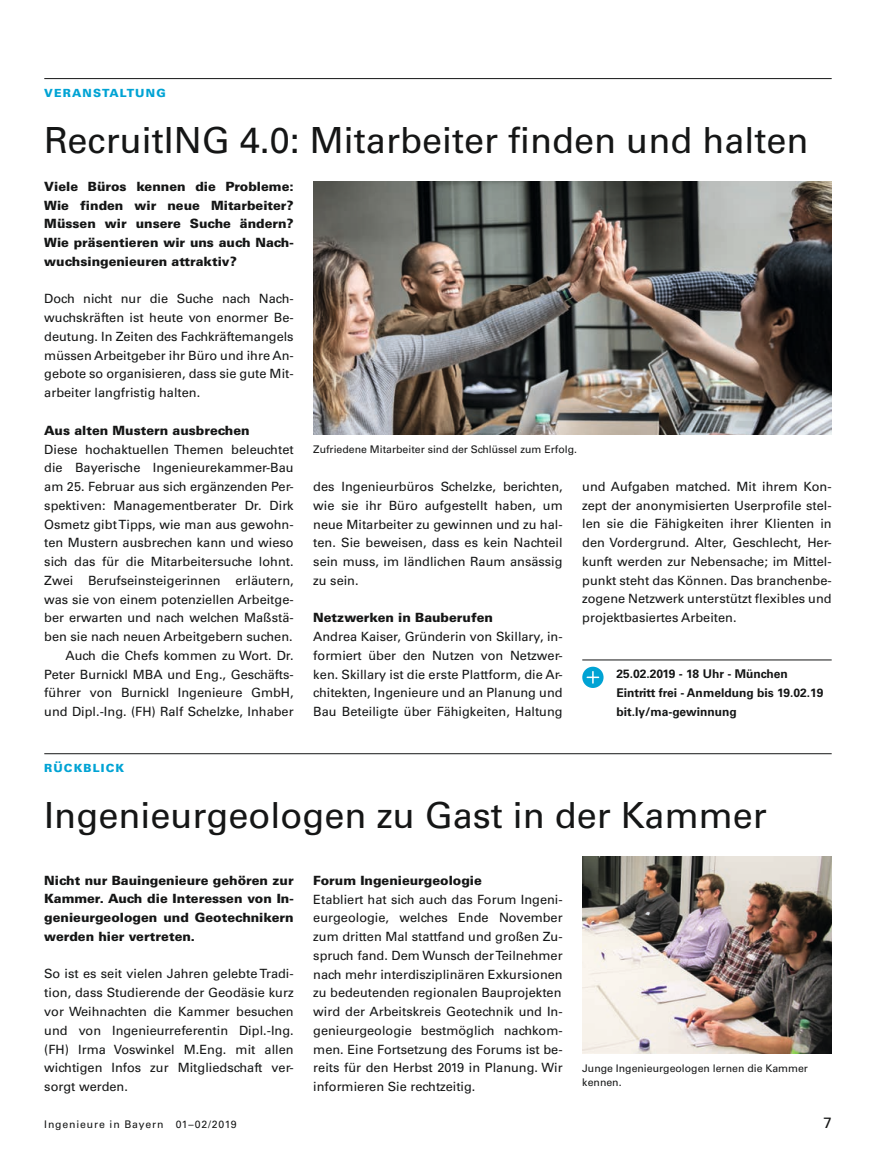
<style>
.page{position:relative;width:876px;height:1173px;background:#fff}
.page>*{position:absolute;margin:0;border:0;box-sizing:border-box;transform-origin:0 0}
.t1{font:36px "Univers LT Std";color:#151616}
.t2{font:15px "Univers LT Std";color:#151616}
.t3{font:12.75px/18.8px "Univers LT Std";color:#151616;text-align:justify}
.t4{font:900 12.75px/18.8px "Univers LT Std";color:#151616;text-align:justify}
.t5{font:700 12px/18.8px "Univers LT Std";color:#151616}
.t6{font:900 11.25px "Univers LT Std";letter-spacing:.1em;color:#00a3d4}
.t7{font:10.5px/14.1px "Univers LT Std";color:#151616}
.t8{font:10.5px "Univers LT Std";letter-spacing:.08em;color:#151616}
</style>
<div class="page">
<hr style="left:44px;top:78px;width:787px;height:1px;background:#151616">
<hr style="left:44px;top:753px;width:787px;height:1px;background:#151616">
<hr style="left:582px;top:659px;width:249px;height:1px;background:#151616">
<img style="left:313px;top:182px;width:518px;height:253px">
<svg style="left:582px;top:667px;width:21px;height:21px"></svg>
<img style="left:582px;top:857px;width:249px;height:196px">
<p class="t6" style="left:44px;top:86px;width:123px">VERANSTALTUNG</p>
<h1 class="t1" style="left:44px;top:119px;width:765px">RecruitING 4.0: Mitarbeiter finden und halten</h1>
<p class="t4" style="left:44px;top:177px;width:251px">Viele Büros kennen die Probleme:<br>Wie finden wir neue Mitarbeiter?<br>Müssen wir unsere Suche ändern?<br>Wie präsentieren wir uns auch Nach&shy;wuchsingenieuren attraktiv?</p>
<p class="t3" style="left:44px;top:290px;width:251px">Doch nicht nur die Suche nach Nach&shy;wuchskräften ist heute von enormer Be&shy;deutung. In Zeiten des Fachkräftemangels müssen Arbeitgeber ihr Büro und ihre An&shy;gebote so organisieren, dass sie gute Mit&shy;arbeiter langfristig halten.</p>
<p class="t4" style="left:44px;top:421px;width:207px">Aus alten Mustern ausbrechen</p>
<p class="t3" style="left:44px;top:440px;width:251px;text-align:right">Diese hochaktuellen Themen beleuchtet die Bayerische Ingenieurekammer-Bau am 25. Februar aus sich ergänzenden Per&shy;spektiven: Managementberater Dr. Dirk Osmetz gibt Tipps, wie man aus gewohn&shy;ten Mustern ausbrechen kann und wieso sich das für die Mitarbeitersuche lohnt.<br>Zwei Berufseinsteigerinnen erläutern, was sie von einem potenziellen Arbeitge&shy;ber erwarten und nach welchen Maßstä&shy;ben sie nach neuen Arbeitgebern suchen.<br>Auch die Chefs kommen zu Wort. Dr.<br>Peter Burnickl MBA und Eng., Geschäfts&shy;führer von Burnickl Ingenieure GmbH, und Dipl.-Ing. (FH) Ralf Schelzke, Inhaber</p>
<p class="t6" style="left:44px;top:761px;width:82px">RÜCKBLICK</p>
<p class="t7" style="left:313px;top:443px;width:265px">Zufriedene Mitarbeiter sind der Schlüssel zum Erfolg.</p>
<p class="t3" style="left:313px;top:477px;width:251px">des Ingenieurbüros Schelzke, berichten, wie sie ihr Büro aufgestellt haben, um neue Mitarbeiter zu gewinnen und zu hal&shy;ten. Sie beweisen, dass es kein Nachteil sein muss, im ländlichen Raum ansässig zu sein.</p>
<p class="t4" style="left:313px;top:608px;width:181px">Netzwerken in Bauberufen</p>
<p class="t3" style="left:313px;top:627px;width:251px">Andrea Kaiser, Gründerin von Skillary, in&shy;formiert über den Nutzen von Netzwer&shy;ken. Skillary ist die erste Plattform, die Ar&shy;chitekten, Ingenieure und an Planung und Bau Beteiligte über Fähigkeiten, Haltung</p>
<p class="t3" style="left:582px;top:477px;width:251px">und Aufgaben matched. Mit ihrem Kon&shy;zept der anonymisierten Userprofile stel&shy;len sie die Fähigkeiten ihrer Klienten in den Vordergrund. Alter, Geschlecht, Her&shy;kunft werden zur Nebensache; im Mittel&shy;punkt steht das Können. Das branchenbe&shy;zogene Netzwerk unterstützt flexibles und projektbasiertes Arbeiten.</p>
<p class="t5" style="left:616px;top:665px;width:208px">25.02.2019 - 18 Uhr - München<br>Eintritt frei - Anmeldung bis 19.02.19 bit.ly/ma-gewinnung</p>
<h1 class="t1" style="left:44px;top:794px;width:723px">Ingenieurgeologen zu Gast in der Kammer</h1>
<p class="t4" style="left:44px;top:870px;width:251px">Nicht nur Bauingenieure gehören zur Kammer. Auch die Interessen von In&shy;genieurgeologen und Geotechnikern werden hier vertreten.</p>
<p class="t3" style="left:44px;top:964px;width:251px">So ist es seit vielen Jahren gelebte Tradi&shy;tion, dass Studierende der Geodäsie kurz vor Weihnachten die Kammer besuchen und von Ingenieurreferentin Dipl.-Ing. (FH) Irma Voswinkel M.Eng. mit allen wichtigen Infos zur Mitgliedschaft ver&shy;sorgt werden.</p>
<p class="t4" style="left:313px;top:871px;width:170px">Forum Ingenieurgeologie</p>
<p class="t3" style="left:313px;top:890px;width:251px">Etabliert hat sich auch das Forum Ingeni&shy;eurgeologie, welches Ende November zum dritten Mal stattfand und großen Zu&shy;spruch fand. Dem Wunsch der Teilnehmer nach mehr interdisziplinären Exkursionen zu bedeutenden regionalen Bauprojekten wird der Arbeitskreis Geotechnik und In&shy;genieurgeologie bestmöglich nachkom&shy;men. Eine Fortsetzung des Forums ist be&shy;reits für den Herbst 2019 in Planung. Wir informieren Sie rechtzeitig.</p>
<p class="t7" style="left:582px;top:1061px;width:227px">Junge Ingenieurgeologen lernen die Kammer kennen.</p>
<p class="t8" style="left:44px;top:1118px;width:194px">Ingenieure in Bayern 01–02/2019</p>
<p class="t2" style="left:823px;top:1114px;width:10px">7</p>
</div>
